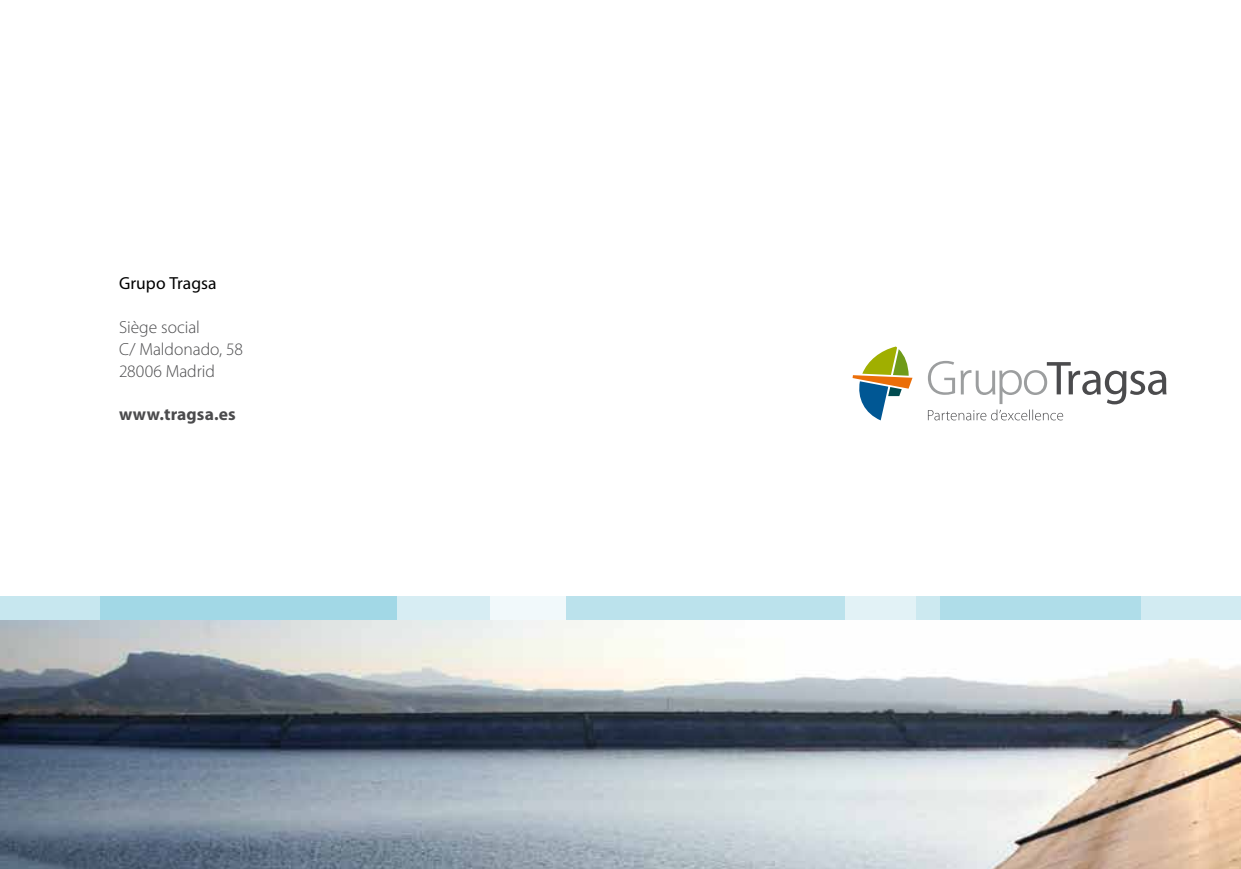
<style>
.page{position:relative;width:1241px;height:869px;background:#fff}
.page>*{position:absolute;margin:0;border:0;box-sizing:border-box;transform-origin:0 0}
.t1{font:300 17.5px/21.9px "Myriad Pro";color:#4b4b4d}
.t2{font:700 17.5px "Myriad Pro";letter-spacing:.01em;color:#4b4b4d}
.t3{font:17.5px "Myriad Pro";letter-spacing:.005em;color:#000}
</style>
<div class="page">
<div style="left:99px;top:595px;width:298px;height:25px;background:#a2d8e6"></div>
<div style="left:0;top:595px;width:99px;height:25px;background:#c7e7ef"></div>
<div style="left:939px;top:595px;width:202px;height:25px;background:#afdde9"></div>
<div style="left:915px;top:595px;width:24px;height:25px;background:#cce9f0"></div>
<div style="left:1141px;top:595px;width:99px;height:25px;background:#d2ebf2"></div>
<div style="left:566px;top:595px;width:278px;height:25px;background:#bbe2ec"></div>
<div style="left:489px;top:595px;width:77px;height:25px;background:#f1f9fb"></div>
<div style="left:844px;top:595px;width:71px;height:25px;background:#e2f2f6"></div>
<div style="left:397px;top:595px;width:92px;height:25px;background:#d7edf3"></div>
<img style="left:0;top:620px;width:1240px;height:248px">
<svg style="left:852px;top:346px;width:60px;height:74px"></svg>
<svg style="left:927px;top:361px;width:239px;height:59px"></svg>
<p class="t3" style="left:119px;top:273px;width:99px">Grupo Tragsa</p>
<p class="t1" style="left:119px;top:316px;width:125px">Siège social<br>C/ Maldonado, 58<br>28006 Madrid</p>
<p class="t2" style="left:119px;top:404px;width:118px">www.tragsa.es</p>
</div>
